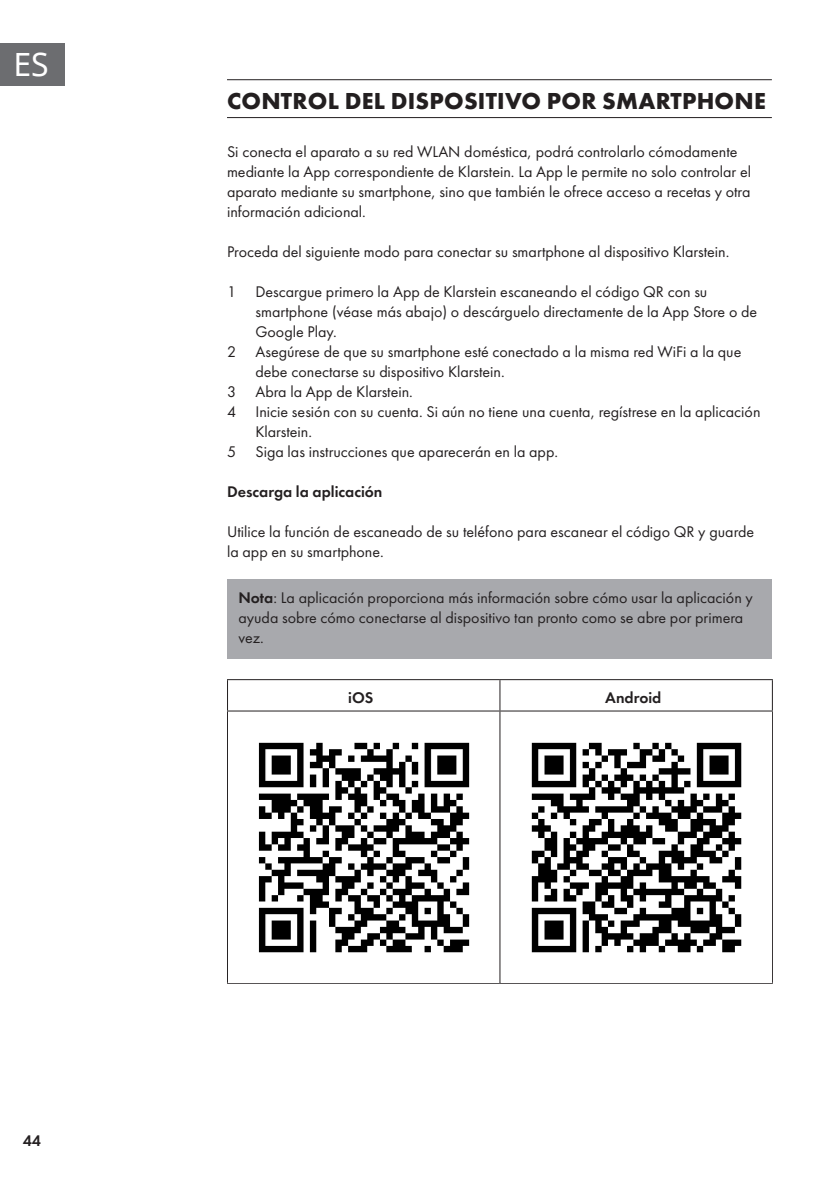
<style>
.page{position:relative;width:840px;height:1191px;background:#fff}
.page>*{position:absolute;margin:0;border:0;box-sizing:border-box;transform-origin:0 0}
.t1{font:32px "Noto Sans";color:#fff}
.Super_Headline{font:700 24px "Futura PTW08";letter-spacing:.01em;color:#231f20}
.Headline{font:16px/20px "Futura PTW08";color:#231f20}
.Base_Text_HINWEIS_grau{font:16px/20px "Futura PTW08";color:#231f20}
.Headline-2{font:600 16px "Futura PTW08";color:#231f20}
.s1{font-weight:600}
</style>
<div class="page">
<div style="left:0;top:43px;width:65px;height:42px;background:#6c6d70"></div>
<hr style="left:227px;top:79px;width:544px;height:1px;background:#231f20">
<hr style="left:227px;top:117px;width:544px;height:1px;background:#231f20">
<div style="left:227px;top:579px;width:544px;height:79px;background:#a8a9ad"></div>
<hr style="left:227px;top:679px;width:272px;height:1px;background:#231f20">
<hr style="left:227px;top:680px;width:1px;height:30px;background:#231f20">
<hr style="left:499px;top:679px;width:273px;height:1px;background:#231f20">
<hr style="left:499px;top:680px;width:1px;height:30px;background:#231f20">
<hr style="left:771px;top:680px;width:1px;height:30px;background:#231f20">
<hr style="left:227px;top:710px;width:272px;height:1px;background:#231f20">
<hr style="left:227px;top:711px;width:1px;height:271px;background:#231f20">
<hr style="left:499px;top:710px;width:273px;height:1px;background:#231f20">
<hr style="left:499px;top:711px;width:1px;height:271px;background:#231f20">
<hr style="left:771px;top:711px;width:1px;height:271px;background:#231f20">
<hr style="left:227px;top:982px;width:272px;height:1px;background:#231f20">
<hr style="left:499px;top:982px;width:273px;height:1px;background:#231f20">
<img style="left:258px;top:742px;width:212px;height:211px">
<img style="left:531px;top:742px;width:211px;height:211px">
<h1 class="t1" style="left:14px;top:42px;width:37px">ES</h1>
<p class="Headline-2" style="left:23px;top:1130px;width:20px">44</p>
<p class="Super_Headline" style="left:227px;top:85px;width:540px">CONTROL DEL DISPOSITIVO POR SMARTPHONE</p>
<p class="Headline" style="left:227px;top:141px;width:525px">Si conecta el aparato a su red WLAN doméstica, podrá controlarlo cómodamente mediante la App correspondiente de Klarstein. La App le permite no solo controlar el aparato mediante su smartphone, sino que también le ofrece acceso a recetas y otra información adicional.</p>
<p class="Headline" style="left:227px;top:241px;width:503px">Proceda del siguiente modo para conectar su smartphone al dispositivo Klarstein.</p>
<p class="Headline" style="left:255px;top:281px;width:503px;text-indent:-28px">1 Descargue primero la App de Klarstein escaneando el código QR con su smartphone (véase más abajo) o descárguelo directamente de la App Store o de<br>Google Play.</p>
<p class="Headline" style="left:255px;top:341px;width:487px;text-indent:-28px">2 Asegúrese de que su smartphone esté conectado a la misma red WiFi a la que debe conectarse su dispositivo Klarstein.</p>
<p class="Headline" style="left:227px;top:381px;width:187px">3 Abra la App de Klarstein.</p>
<p class="Headline" style="left:255px;top:401px;width:506px;text-indent:-28px">4 Inicie sesión con su cuenta. Si aún no tiene una cuenta, regístrese en la aplicación<br>Klarstein.</p>
<p class="Headline" style="left:227px;top:441px;width:332px">5 Siga las instrucciones que aparecerán en la app.</p>
<p class="Headline-2" style="left:227px;top:482px;width:157px">Descarga la aplicación</p>
<p class="Headline" style="left:227px;top:521px;width:528px">Utilice la función de escaneado de su teléfono para escanear el código QR y guarde la app en su smartphone.</p>
<p class="Base_Text_HINWEIS_grau" style="left:238px;top:587px;width:516px"><span class="s1">Nota</span>: La aplicación proporciona más información sobre cómo usar la aplicación y ayuda sobre cómo conectarse al dispositivo tan pronto como se abre por primera vez.</p>
<p class="Headline-2" style="left:348px;top:687px;width:27px">iOS</p>
<p class="Headline-2" style="left:605px;top:687px;width:58px">Android</p>
</div>
